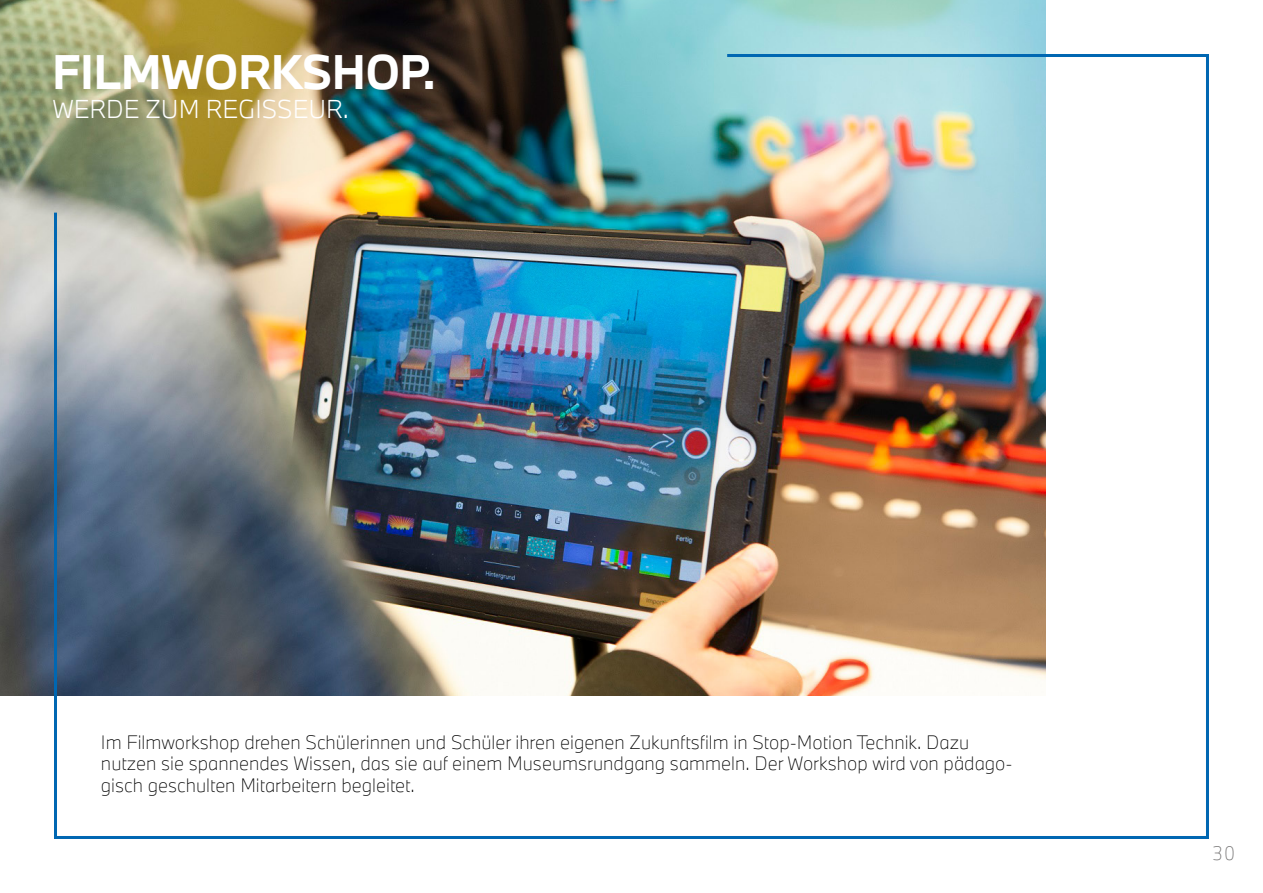
<style>
.page{position:relative;width:1263px;height:893px;background:#fff}
.page>*{position:absolute;margin:0;border:0;box-sizing:border-box;transform-origin:0 0}
.t1{font:700 45px "BMW Type Next";color:#fff}
.t2{font:300 24px "BMW Type Next";color:#fff}
.t3{font:100 18px/21.6px "BMW Type Next";color:#000}
.t4{font:100 18px "BMW Type Next";color:#706f6f}
</style>
<div class="page">
<img style="left:0;top:0;width:1045px;height:695px">
<hr style="left:54px;top:213px;width:3px;height:626px;background:#0067b2">
<hr style="left:727px;top:54px;width:482px;height:3px;background:#0067b2">
<hr style="left:1206px;top:54px;width:3px;height:785px;background:#0067b2">
<hr style="left:54px;top:836px;width:1155px;height:3px;background:#0067b2">
<h1 class="t1" style="left:53px;top:41px;width:385px">FILMWORKSHOP.</h1>
<h2 class="t2" style="left:53px;top:92px;width:298px">WERDE ZUM REGISSEUR.</h2>
<p class="t3" style="left:101px;top:731px;width:913px">Im Filmworkshop drehen Schülerinnen und Schüler ihren eigenen Zukunftsfilm in Stop-Motion Technik. Dazu nutzen sie spannendes Wissen, das sie auf einem Museumsrundgang sammeln. Der Workshop wird von pädago&shy;gisch geschulten Mitarbeitern begleitet.</p>
<p class="t4" style="left:1212px;top:841px;width:25px">30</p>
</div>
